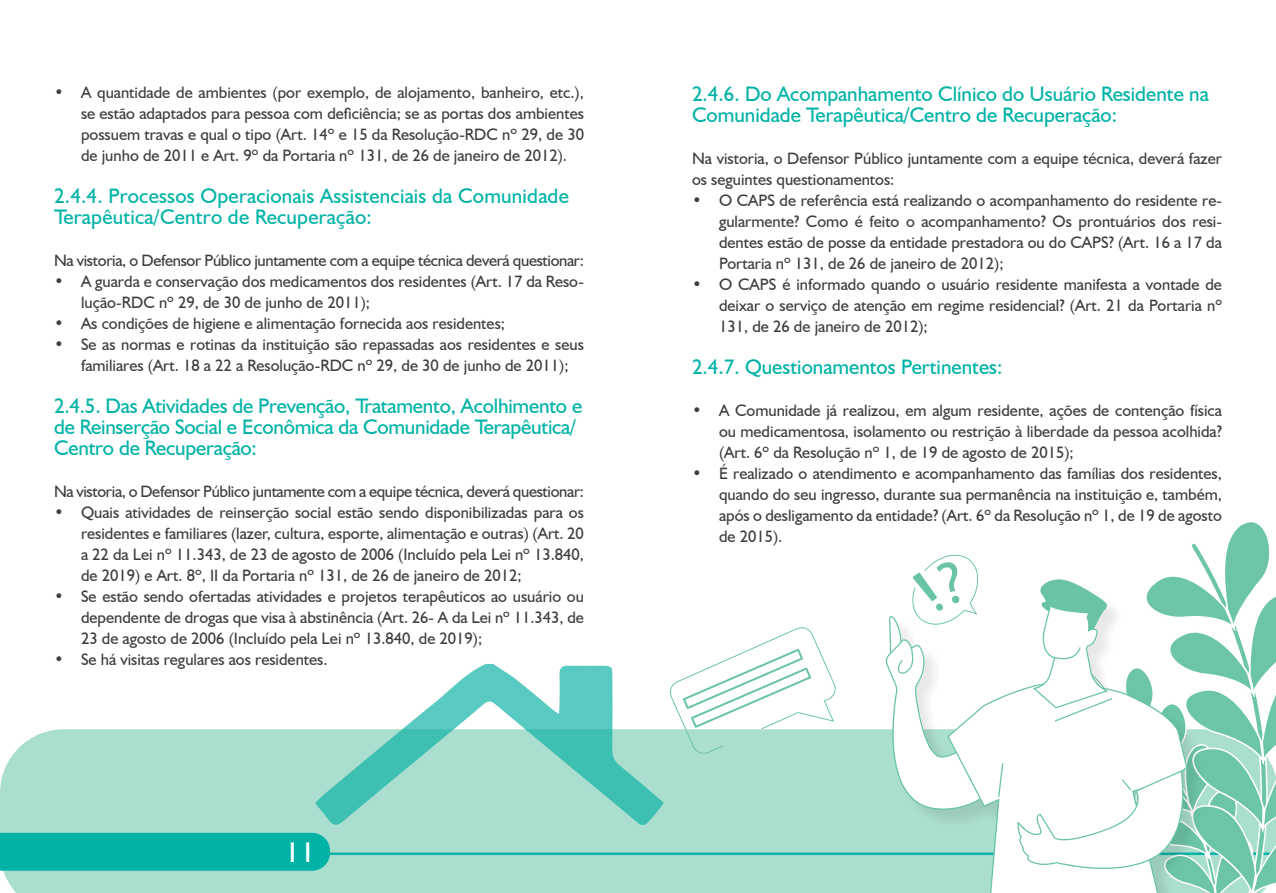
<style>
.page{position:relative;width:1276px;height:893px;background:#fff}
.page>*{position:absolute;margin:0;border:0;box-sizing:border-box;transform-origin:0 0}
.t1{font:28.5px "Humanist 521 BT";color:#fff;scale:1.07 1}
.copor_de_texto{font:21px/21px "Humanist 521 BT";color:#00b3a6}
.copor_de_texto-2{font:16.5px/21px "Humanist 521 BT";color:#3e3e3f;text-align:justify}
.copor_de_texto-3{font:16.5px "Humanist 521 BT";letter-spacing:-.02em;color:#3e3e3f}
</style>
<div class="page">
<svg style="left:0;top:522px;width:1276px;height:371px"></svg>
<svg style="left:316px;top:664px;width:347px;height:163px"></svg>
<p class="copor_de_texto-2" style="left:81px;top:81px;width:504px;text-indent:-27px">• A quantidade de ambientes (por exemplo, de alojamento, banheiro, etc.), se estão adaptados para pessoa com deficiência; se as portas dos ambientes possuem travas e qual o tipo (Art. 14º e 15 da Resolução-RDC nº 29, de 30 de junho de 2011 e Art. 9º da Portaria nº 131, de 26 de janeiro de 2012).</p>
<p class="copor_de_texto" style="left:54px;top:185px;width:516px">2.4.4. Processos Operacionais Assistenciais da Comunidade<br>Terapêutica/Centro de Recuperação:</p>
<p class="copor_de_texto-3" style="left:54px;top:250px;width:531px">Na vistoria, o Defensor Público juntamente com a equipe técnica deverá questionar:</p>
<p class="copor_de_texto-2" style="left:81px;top:270px;width:504px;text-indent:-27px">• A guarda e conservação dos medicamentos dos residentes (Art. 17 da Reso&shy;lução-RDC nº 29, de 30 de junho de 2011);</p>
<p class="copor_de_texto-2" style="left:54px;top:312px;width:452px">• As condições de higiene e alimentação fornecida aos residentes;</p>
<p class="copor_de_texto-2" style="left:81px;top:333px;width:504px;text-indent:-27px">• Se as normas e rotinas da instituição são repassadas aos residentes e seus familiares (Art. 18 a 22 a Resolução-RDC nº 29, de 30 de junho de 2011);</p>
<p class="copor_de_texto" style="left:54px;top:395px;width:530px">2.4.5. Das Atividades de Prevenção, Tratamento, Acolhimento e de Reinserção Social e Econômica da Comunidade Terapêutica/<br>Centro de Recuperação:</p>
<p class="copor_de_texto-3" style="left:54px;top:481px;width:531px">Na vistoria, o Defensor Público juntamente com a equipe técnica, deverá questionar:</p>
<p class="copor_de_texto-2" style="left:81px;top:501px;width:504px;text-indent:-27px">• Quais atividades de reinserção social estão sendo disponibilizadas para os residentes e familiares (lazer, cultura, esporte, alimentação e outras) (Art. 20 a 22 da Lei nº 11.343, de 23 de agosto de 2006 (Incluído pela Lei nº 13.840, de 2019) e Art. 8º, II da Portaria nº 131, de 26 de janeiro de 2012;</p>
<p class="copor_de_texto-2" style="left:81px;top:585px;width:504px;text-indent:-27px">• Se estão sendo ofertadas atividades e projetos terapêuticos ao usuário ou dependente de drogas que visa à abstinência (Art. 26- A da Lei nº 11.343, de 23 de agosto de 2006 (Incluído pela Lei nº 13.840, de 2019);</p>
<p class="copor_de_texto-2" style="left:54px;top:648px;width:275px">• Se há visitas regulares aos residentes.</p>
<p class="t1" style="left:285px;top:835px;width:30px">11</p>
<p class="copor_de_texto" style="left:692px;top:83px;width:518px">2.4.6. Do Acompanhamento Clínico do Usuário Residente na<br>Comunidade Terapêutica/Centro de Recuperação:</p>
<p class="copor_de_texto-2" style="left:692px;top:148px;width:531px">Na vistoria, o Defensor Público juntamente com a equipe técnica, deverá fazer os seguintes questionamentos:</p>
<p class="copor_de_texto-2" style="left:719px;top:190px;width:504px;text-indent:-27px">• O CAPS de referência está realizando o acompanhamento do residente re&shy;gularmente? Como é feito o acompanhamento? Os prontuários dos resi&shy;dentes estão de posse da entidade prestadora ou do CAPS? (Art. 16 a 17 da Portaria nº 131, de 26 de janeiro de 2012);</p>
<p class="copor_de_texto-2" style="left:719px;top:274px;width:504px;text-indent:-27px">• O CAPS é informado quando o usuário residente manifesta a vontade de deixar o serviço de atenção em regime residencial? (Art. 21 da Portaria nº 131, de 26 de janeiro de 2012);</p>
<p class="copor_de_texto" style="left:692px;top:356px;width:312px">2.4.7. Questionamentos Pertinentes:</p>
<p class="copor_de_texto-2" style="left:719px;top:400px;width:504px;text-indent:-27px">• A Comunidade já realizou, em algum residente, ações de contenção física ou medicamentosa, isolamento ou restrição à liberdade da pessoa acolhida? (Art. 6º da Resolução nº 1, de 19 de agosto de 2015);</p>
<p class="copor_de_texto-2" style="left:719px;top:463px;width:504px;text-indent:-27px">• É realizado o atendimento e acompanhamento das famílias dos residentes, quando do seu ingresso, durante sua permanência na instituição e, também, após o desligamento da entidade? (Art. 6º da Resolução nº 1, de 19 de agosto de 2015).</p>
</div>
